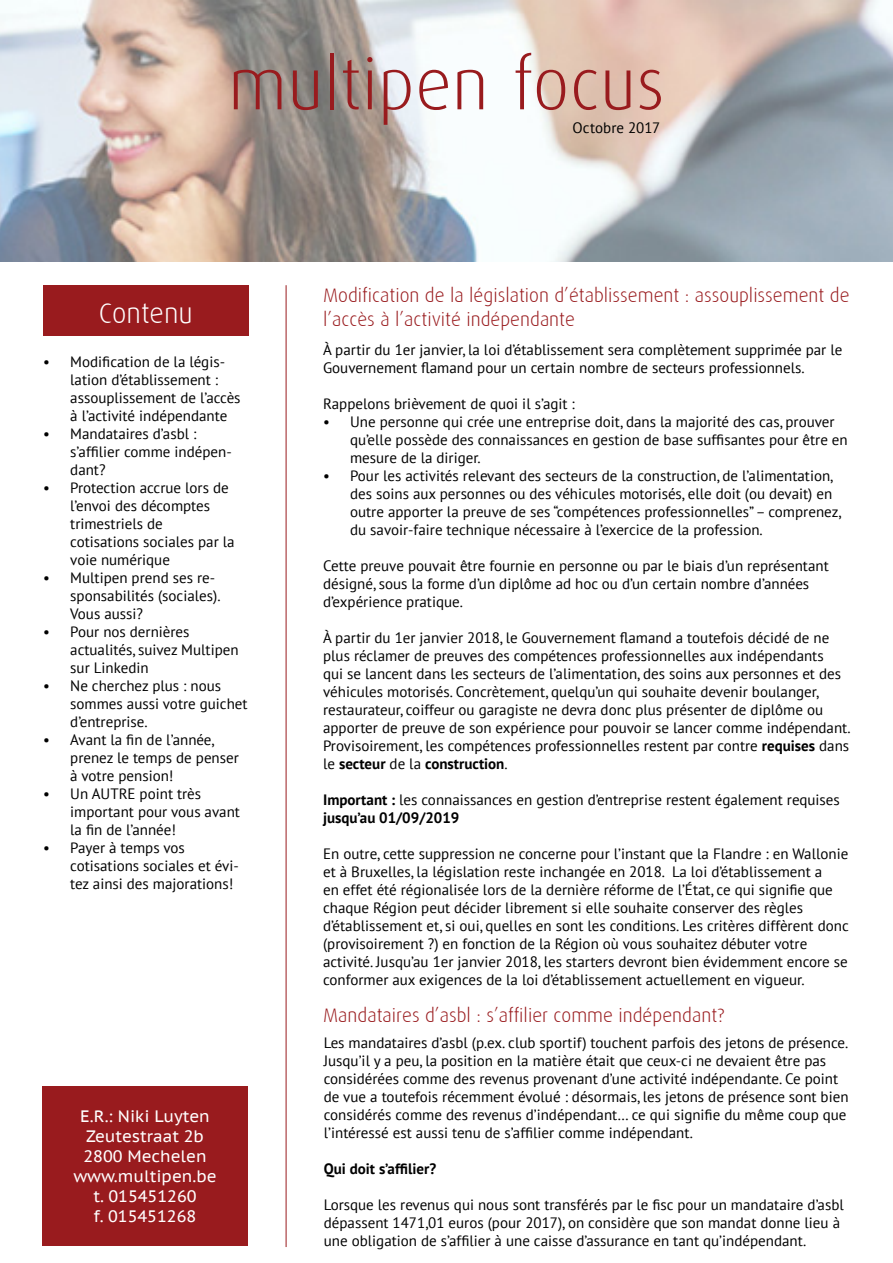
<style>
.page{position:relative;width:893px;height:1263px;background:#fff}
.page>*{position:absolute;margin:0;border:0;box-sizing:border-box;transform-origin:0 0}
.t1{font:300 72px "Dax";letter-spacing:.005em;color:#991b1e}
.t2{font:300 28.5px "Dax";color:#fff}
.t3{font:300 19.5px/23.4px "Dax";color:#991b1e}
.t4{font:16.5px/19.8px "PT Sans Caption";color:#fff;text-align:center}
.t5{font:15px/18px "PT Sans";color:#000}
.t6{font:700 15px "PT Sans";color:#000}
.s1{font-weight:700}
</style>
<div class="page">
<img style="left:0;top:0;width:893px;height:261px">
<div style="left:43px;top:285px;width:206px;height:51px;background:#991b1e"></div>
<hr style="left:286px;top:285px;width:1px;height:962px;background:#991b1e">
<div style="left:43px;top:1086px;width:205px;height:159px;background:#991b1e"></div>
<h1 class="t1" style="left:228px;top:45px;width:438px">multipen focus</h1>
<p class="t5" style="left:572px;top:118px;width:90px">Octobre 2017</p>
<h2 class="t2" style="left:99px;top:297px;width:96px">Contenu</h2>
<h3 class="t3" style="left:323px;top:284px;width:528px">Modification de la législation d’établissement : assouplissement de l’accès à l’activité indépendante</h3>
<p class="t5" style="left:70px;top:352px;width:172px;text-indent:-27px">• Modification de la légis&shy;lation d’établissement : assouplissement de l’accès à l’activité indépendante</p>
<p class="t5" style="left:70px;top:424px;width:163px;text-indent:-27px">• Mandataires d’asbl : s’affilier comme indépen&shy;dant?</p>
<p class="t5" style="left:70px;top:478px;width:166px;text-indent:-27px">• Protection accrue lors de l’envoi des décomptes trimestriels de cotisations sociales par la voie numérique</p>
<p class="t5" style="left:70px;top:568px;width:152px;text-indent:-27px">• Multipen prend ses re&shy;sponsabilités (sociales).<br>Vous aussi?</p>
<p class="t5" style="left:70px;top:622px;width:170px;text-indent:-27px">• Pour nos dernières actualités, suivez Multipen sur Linkedin</p>
<p class="t5" style="left:70px;top:676px;width:179px;text-indent:-27px">• Ne cherchez plus : nous sommes aussi votre guichet d’entreprise.</p>
<p class="t5" style="left:70px;top:730px;width:170px;text-indent:-27px">• Avant la fin de l’année, prenez le temps de penser à votre pension!</p>
<p class="t5" style="left:70px;top:784px;width:171px;text-indent:-27px">• Un AUTRE point très important pour vous avant la fin de l’année!</p>
<p class="t5" style="left:70px;top:838px;width:170px;text-indent:-27px">• Payer à temps vos cotisations sociales et évi&shy;tez ainsi des majorations!</p>
<p class="t4" style="left:73px;top:1106px;width:145px">E.R.: Niki Luyten<br>Zeutestraat 2b<br>2800 Mechelen www.multipen.be t. 015451260<br>f. 015451268</p>
<p class="t5" style="left:323px;top:340px;width:521px">À partir du 1er janvier, la loi d’établissement sera complètement supprimée par le<br>Gouvernement flamand pour un certain nombre de secteurs professionnels.</p>
<p class="t5" style="left:323px;top:394px;width:253px">Rappelons brièvement de quoi il s’agit :</p>
<p class="t5" style="left:350px;top:412px;width:499px;text-indent:-27px">• Une personne qui crée une entreprise doit, dans la majorité des cas, prouver qu’elle possède des connaissances en gestion de base suffisantes pour être en mesure de la diriger.</p>
<p class="t5" style="left:350px;top:466px;width:493px;text-indent:-27px">• Pour les activités relevant des secteurs de la construction, de l’alimentation, des soins aux personnes ou des véhicules motorisés, elle doit (ou devait) en outre apporter la preuve de ses “compétences professionnelles” – comprenez, du savoir-faire technique nécessaire à l’exercice de la profession.</p>
<p class="t5" style="left:323px;top:556px;width:507px">Cette preuve pouvait être fournie en personne ou par le biais d’un représentant désigné, sous la forme d’un diplôme ad hoc ou d’un certain nombre d’années d’expérience pratique.</p>
<p class="t5" style="left:323px;top:628px;width:529px">À partir du 1er janvier 2018, le Gouvernement flamand a toutefois décidé de ne plus réclamer de preuves des compétences professionnelles aux indépendants<br>qui se lancent dans les secteurs de l’alimentation, des soins aux personnes et des véhicules motorisés. Concrètement, quelqu’un qui souhaite devenir boulanger, restaurateur, coiffeur ou garagiste ne devra donc plus présenter de diplôme ou apporter de preuve de son expérience pour pouvoir se lancer comme indépendant.<br>Provisoirement, les compétences professionnelles restent par contre <span class="s1">requises</span> dans le <span class="s1">secteur</span> de la <span class="s1">construction</span>.</p>
<p class="t5" style="left:323px;top:790px;width:518px"><span class="s1">Important :</span> les connaissances en gestion d’entreprise restent également requises <span class="s1">jusqu’au 01/09/2019</span></p>
<p class="t5" style="left:323px;top:844px;width:527px">En outre, cette suppression ne concerne pour l’instant que la Flandre : en Wallonie et à Bruxelles, la législation reste inchangée en 2018. La loi d’établissement a<br>en effet été régionalisée lors de la dernière réforme de l’État, ce qui signifie que chaque Région peut décider librement si elle souhaite conserver des règles d’établissement et, si oui, quelles en sont les conditions. Les critères diffèrent donc (provisoirement ?) en fonction de la Région où vous souhaitez débuter votre activité. Jusqu’au 1er janvier 2018, les starters devront bien évidemment encore se conformer aux exigences de la loi d’établissement actuellement en vigueur.</p>
<h3 class="t3" style="left:323px;top:1004px;width:403px">Mandataires d’asbl : s’affilier comme indépendant?</h3>
<p class="t5" style="left:324px;top:1034px;width:526px">Les mandataires d’asbl (p.ex. club sportif) touchent parfois des jetons de présence.<br>Jusqu’il y a peu, la position en la matière était que ceux-ci ne devaient être pas considérées comme des revenus provenant d’une activité indépendante. Ce point de vue a toutefois récemment évolué : désormais, les jetons de présence sont bien considérés comme des revenus d’indépendant… ce qui signifie du même coup que l’intéressé est aussi tenu de s’affilier comme indépendant.</p>
<p class="t6" style="left:324px;top:1159px;width:114px">Qui doit s’affilier?</p>
<p class="t5" style="left:324px;top:1196px;width:521px">Lorsque les revenus qui nous sont transférés par le fisc pour un mandataire d’asbl dépassent 1471,01 euros (pour 2017), on considère que son mandat donne lieu à une obligation de s’affilier à une caisse d’assurance en tant qu’indépendant.</p>
</div>
